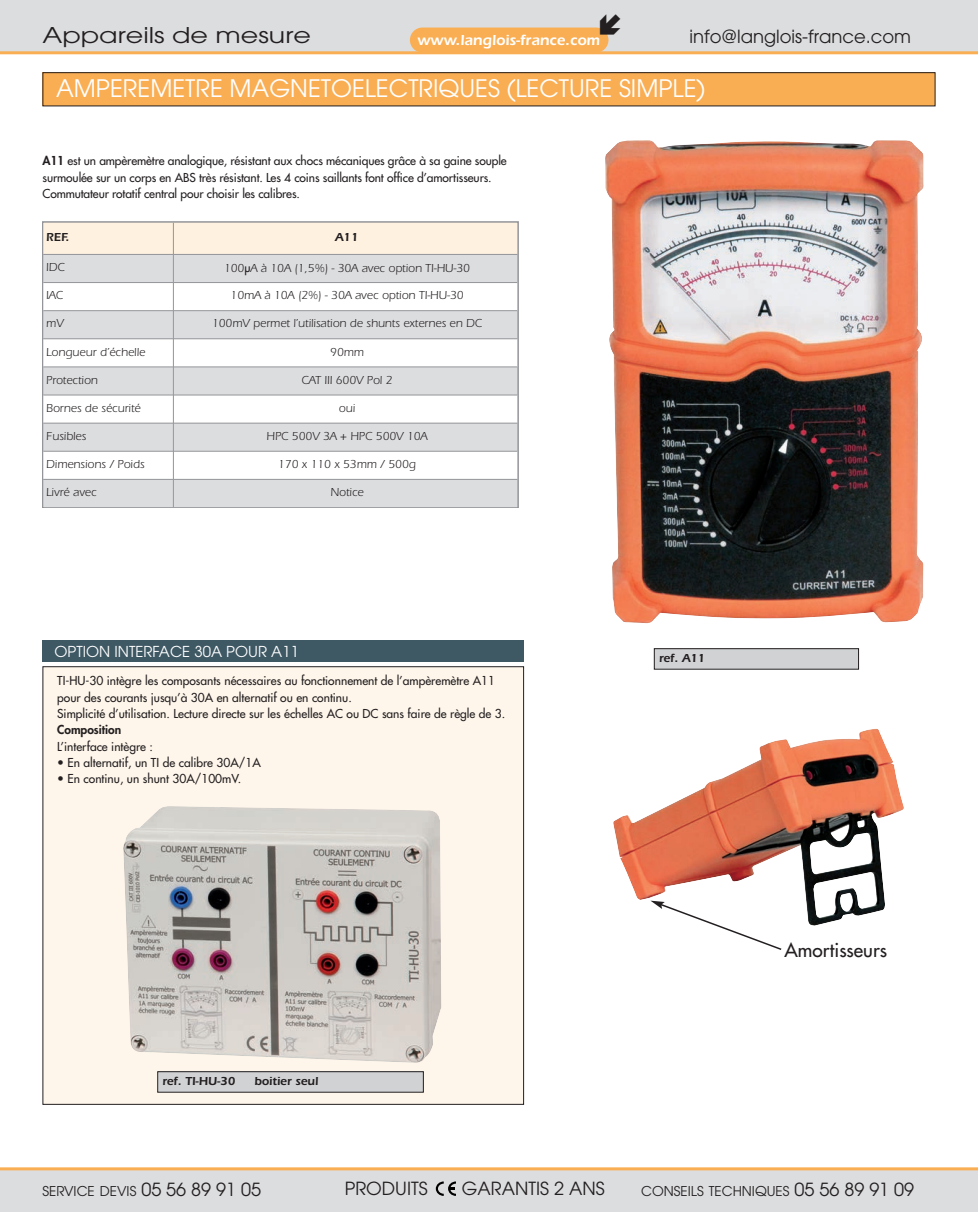
<style>
.page{position:relative;width:978px;height:1212px;background:#fff}
.page>*{position:absolute;margin:0;border:0;box-sizing:border-box;transform-origin:0 0}
.t1{font:24px "Avant Garde";color:#fff}
.t2{font:21.6px "Avant Garde";color:#231f20;scale:1.25 1}
.t3{font:19.05px "Futura";color:#231f20}
.t4{font:18px "Avant Garde";color:#231f20}
.t5{font:15px "Avant Garde";color:#fff}
.t6{font:600 15px "Itc Eras";color:#fff}
.t7{font:13.5px "Avant Garde";color:#231f20}
.t8{font:12px/16.4px "Futura";color:#231f20}
.t9{font:12px "Itc Eras";color:#231f20}
.t10{font:600 12px "Itc Eras";color:#231f20}
.t11{font:800 12px "Futura";color:#231f20}
.s1{font-weight:800}
.s2{font-family:"Futura"}
.s3{font-size:18px}
</style>
<div class="page">
<div style="left:0;top:0;width:978px;height:54px;background:#dcdddf"></div>
<hr style="left:0;top:51px;width:978px;height:3px;background:#faae53">
<div style="left:410px;top:28px;width:198px;height:25px;background:#faae53;border-radius:12px"></div>
<div style="left:0;top:1169px;width:978px;height:43px;background:#dcdddf"></div>
<hr style="left:0;top:1167px;width:978px;height:3px;background:#faae53">
<svg style="left:436px;top:1181px;width:20px;height:15px"></svg>
<div style="left:43px;top:640px;width:481px;height:22px;background:#3e5864"></div>
<div style="left:43px;top:667px;width:481px;height:437px;background:#fef6eb"></div>
<div style="left:158px;top:1072px;width:265px;height:20px;background:#d1d2d4"></div>
<div style="left:157px;top:1071px;width:267px;height:21px;border:1px solid #231f20"></div>
<img style="left:123px;top:806px;width:318px;height:257px">
<div style="left:43px;top:73px;width:892px;height:33px;background:#faae53"></div>
<div style="left:43px;top:72px;width:892px;height:34px;border:1px solid #231f20"></div>
<img style="left:605px;top:140px;width:319px;height:483px">
<div style="left:654px;top:649px;width:205px;height:20px;background:#d1d2d4"></div>
<div style="left:654px;top:648px;width:205px;height:21px;border:1px solid #231f20"></div>
<svg style="left:716px;top:926px;width:66px;height:24px"></svg>
<img style="left:613px;top:728px;width:291px;height:198px">
<div style="left:43px;top:223px;width:130px;height:31px;background:#fef1e0"></div>
<div style="left:174px;top:223px;width:343px;height:31px;background:#fef1e0"></div>
<div style="left:43px;top:255px;width:130px;height:27px;background:#dcdddf"></div>
<div style="left:174px;top:255px;width:343px;height:27px;background:#dcdddf"></div>
<div style="left:43px;top:311px;width:130px;height:27px;background:#dcdddf"></div>
<div style="left:174px;top:311px;width:343px;height:27px;background:#dcdddf"></div>
<div style="left:43px;top:367px;width:130px;height:28px;background:#dcdddf"></div>
<div style="left:174px;top:367px;width:343px;height:28px;background:#dcdddf"></div>
<div style="left:43px;top:423px;width:130px;height:28px;background:#dcdddf"></div>
<div style="left:174px;top:423px;width:343px;height:28px;background:#dcdddf"></div>
<div style="left:43px;top:480px;width:130px;height:27px;background:#dcdddf"></div>
<div style="left:174px;top:480px;width:343px;height:27px;background:#dcdddf"></div>
<div style="left:43px;top:222px;width:475px;height:286px;border:2px solid #939598"></div>
<hr style="left:173px;top:223px;width:1px;height:284px;background:#939598">
<hr style="left:43px;top:254px;width:130px;height:1px;background:#939598">
<hr style="left:174px;top:254px;width:343px;height:1px;background:#939598">
<hr style="left:43px;top:282px;width:130px;height:1px;background:#939598">
<hr style="left:174px;top:282px;width:343px;height:1px;background:#939598">
<hr style="left:43px;top:310px;width:130px;height:1px;background:#939598">
<hr style="left:174px;top:310px;width:343px;height:1px;background:#939598">
<hr style="left:43px;top:338px;width:130px;height:1px;background:#939598">
<hr style="left:174px;top:338px;width:343px;height:1px;background:#939598">
<hr style="left:43px;top:366px;width:130px;height:1px;background:#939598">
<hr style="left:174px;top:366px;width:343px;height:1px;background:#939598">
<hr style="left:43px;top:395px;width:130px;height:1px;background:#939598">
<hr style="left:174px;top:395px;width:343px;height:1px;background:#939598">
<hr style="left:43px;top:423px;width:130px;height:1px;background:#939598">
<hr style="left:174px;top:423px;width:343px;height:1px;background:#939598">
<hr style="left:43px;top:451px;width:130px;height:1px;background:#939598">
<hr style="left:174px;top:451px;width:343px;height:1px;background:#939598">
<hr style="left:43px;top:479px;width:130px;height:1px;background:#939598">
<hr style="left:174px;top:479px;width:343px;height:1px;background:#939598">
<svg style="left:600px;top:28px;width:8px;height:7px"></svg>
<p class="t2" style="left:43px;top:27px;width:216px">Appareils de mesure</p>
<p class="t6" style="left:417px;top:35px;width:184px">www.langlois-france.com</p>
<p class="t4" style="left:689px;top:30px;width:223px">info@langlois-france.com</p>
<p class="t1" style="left:56px;top:80px;width:651px">AMPEREMETRE MAGNETOELECTRIQUES (LECTURE SIMPLE)</p>
<p class="t8" style="left:43px;top:154px;width:466px"><span class="s1">A11</span> est un ampèremètre analogique, résistant aux chocs mécaniques grâce à sa gaine souple surmoulée sur un corps en ABS très résistant. Les 4 coins saillants font office d’amortisseurs.<br>Commutateur rotatif central pour choisir les calibres.</p>
<p class="t10" style="left:46px;top:233px;width:25px">REF.</p>
<p class="t10" style="left:335px;top:233px;width:25px">A11</p>
<p class="t9" style="left:46px;top:263px;width:20px">IDC</p>
<p class="t9" style="left:224px;top:264px;width:248px">100<span class="s2">µ</span>A à 10A (1,5%) - 30A avec option TI-HU-30</p>
<p class="t9" style="left:46px;top:291px;width:19px">IAC</p>
<p class="t9" style="left:231px;top:291px;width:235px">10mA à 10A (2%) - 30A avec option TI-HU-30</p>
<p class="t9" style="left:46px;top:319px;width:19px">mV</p>
<p class="t9" style="left:212px;top:319px;width:272px">100mV permet l’utilisation de shunts externes en DC</p>
<p class="t9" style="left:46px;top:347px;width:101px">Longueur d’échelle</p>
<p class="t9" style="left:330px;top:347px;width:35px">90mm</p>
<p class="t9" style="left:46px;top:376px;width:53px">Protection</p>
<p class="t9" style="left:302px;top:376px;width:93px">CAT III 600V Pol 2</p>
<p class="t9" style="left:46px;top:404px;width:96px">Bornes de sécurité</p>
<p class="t9" style="left:339px;top:404px;width:18px">oui</p>
<p class="t9" style="left:46px;top:432px;width:42px">Fusibles</p>
<p class="t9" style="left:267px;top:432px;width:163px">HPC 500V 3A + HPC 500V 10A</p>
<p class="t9" style="left:46px;top:460px;width:100px">Dimensions / Poids</p>
<p class="t9" style="left:278px;top:460px;width:139px">170 x 110 x 53mm / 500g</p>
<p class="t9" style="left:46px;top:488px;width:52px">Livré avec</p>
<p class="t9" style="left:330px;top:488px;width:35px">Notice</p>
<p class="t5" style="left:55px;top:645px;width:246px">OPTION INTERFACE 30A POUR A11</p>
<p class="t8" style="left:57px;top:673px;width:439px">TI-HU-30 intègre les composants nécessaires au fonctionnement de l’ampèremètre A11 pour des courants jusqu’à 30A en alternatif ou en continu.</p>
<p class="t8" style="left:57px;top:706px;width:450px">Simplicité d’utilisation. Lecture directe sur les échelles AC ou DC sans faire de règle de 3.</p>
<p class="t11" style="left:57px;top:724px;width:66px">Composition</p>
<p class="t8" style="left:57px;top:739px;width:97px">L’interface intègre :</p>
<p class="t8" style="left:57px;top:755px;width:205px">• En alternatif, un TI de calibre 30A/1A</p>
<p class="t8" style="left:57px;top:771px;width:185px">• En continu, un shunt 30A/100mV.</p>
<p class="t10" style="left:163px;top:1076px;width:74px">ref. TI-HU-30</p>
<p class="t10" style="left:254px;top:1076px;width:65px">boitier seul</p>
<p class="t10" style="left:659px;top:653px;width:48px">ref. A11</p>
<p class="t3" style="left:785px;top:940px;width:104px">Amortisseurs</p>
<p class="t4" style="left:345px;top:1182px;width:85px">PRODUITS</p>
<p class="t4" style="left:462px;top:1182px;width:144px">GARANTIS 2 ANS</p>
<p class="t7" style="left:43px;top:1186px;width:220px">SERVICE DEVIS <span class="s3">05 56 89 91 05</span></p>
<p class="t7" style="left:641px;top:1186px;width:275px">CONSEILS TECHNIQUES <span class="s3">05 56 89 91 09</span></p>
</div>
